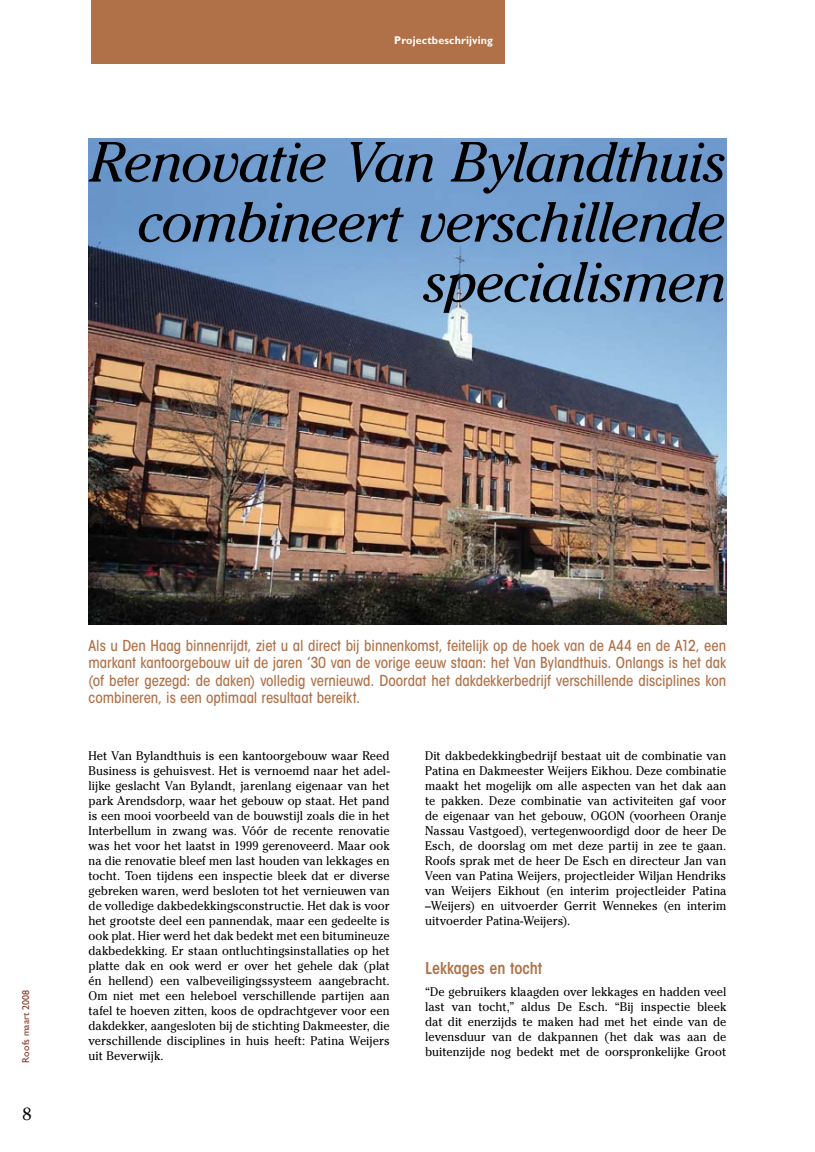
<style>
.page{position:relative;width:815px;height:1152px;background:#fff}
.page>*{position:absolute;margin:0;border:0;box-sizing:border-box;transform-origin:0 0}
.t1{font:italic 56.25px/60px "Cheltenham Std";letter-spacing:-.03em;color:#000;text-align:right}
.t2{font:600 condensed 16.25px "ITC Avant Garde Std";color:#b07148}
.t3{font:500 condensed 15px/17.5px "ITC Avant Garde Std";letter-spacing:-.005em;color:#b07148;text-align:justify}
.t4{font:12.5px/15px "Cheltenham Std";letter-spacing:.005em;color:#000;text-align:justify;scale:.95 1}
.t5{font:700 11.25px "Gill Sans Std";letter-spacing:.015em;color:#fff;scale:.95 1}
.t6{font:10px "Gill Sans Std";color:#803a30}
</style>
<div class="page">
<div style="left:91px;top:0;width:414px;height:64px;background:#b07148"></div>
<img style="left:89px;top:138px;width:637px;height:486px">
<p class="t5" style="left:394px;top:34px;width:105px">Projectbeschrijving</p>
<h1 class="t1" style="left:90px;top:132px;width:638px">Renovatie Van Bylandthuis combineert verschillende specialismen</h1>
<p class="t6" style="left:20px;top:1062px;width:74px;rotate:-90deg">Roofs maart 2008</p>
<p class="t3" style="left:89px;top:636px;width:639px">Als u Den Haag binnenrijdt, ziet u al direct bij binnenkomst, feitelijk op de hoek van de A44 en de A12, een markant kantoorgebouw uit de jaren ’30 van de vorige eeuw staan: het Van Bylandthuis. Onlangs is het dak (of beter gezegd: de daken) volledig vernieuwd. Doordat het dakdekkerbedrijf verschillende disciplines kon combineren, is een optimaal resultaat bereikt.</p>
<p class="t4" style="left:89px;top:748px;width:319px">Het Van Bylandthuis is een kantoorgebouw waar Reed Business is gehuisvest. Het is vernoemd naar het adel&shy;lijke geslacht Van Bylandt, jarenlang eigenaar van het park Arendsdorp, waar het gebouw op staat. Het pand is een mooi voorbeeld van de bouwstijl zoals die in het Interbellum in zwang was. Vóór de recente renovatie was het voor het laatst in 1999 gerenoveerd. Maar ook na die renovatie bleef men last houden van lekkages en tocht. Toen tijdens een inspectie bleek dat er diverse gebreken waren, werd besloten tot het vernieuwen van de volledige dakbedekkingsconstructie. Het dak is voor het grootste deel een pannendak, maar een gedeelte is ook plat. Hier werd het dak bedekt met een bitumineuze dakbedekking. Er staan ontluchtingsinstallaties op het platte dak en ook werd er over het gehele dak (plat én hellend) een valbeveiligingssysteem aangebracht.<br>Om niet met een heleboel verschillende partijen aan tafel te hoeven zitten, koos de opdrachtgever voor een dakdekker, aangesloten bij de stichting Dakmeester, die verschillende disciplines in huis heeft: Patina Weijers uit Beverwijk.</p>
<p class="t4" style="left:425px;top:748px;width:319px">Dit dakbedekkingbedrijf bestaat uit de combinatie van Patina en Dakmeester Weijers Eikhou. Deze combinatie maakt het mogelijk om alle aspecten van het dak aan te pakken. Deze combinatie van activiteiten gaf voor de eigenaar van het gebouw, OGON (voorheen Oranje Nassau Vastgoed), vertegenwoordigd door de heer De Esch, de doorslag om met deze partij in zee te gaan.<br>Roofs sprak met de heer De Esch en directeur Jan van Veen van Patina Weijers, projectleider Wiljan Hendriks van Weijers Eikhout (en interim projectleider Patina –Weijers) en uitvoerder Gerrit Wennekes (en interim uitvoerder Patina-Weijers).</p>
<h2 class="t2" style="left:425px;top:958px;width:118px">Lekkages en tocht</h2>
<p class="t4" style="left:425px;top:984px;width:319px">“De gebruikers klaagden over lekkages en hadden veel last van tocht,” aldus De Esch. “Bij inspectie bleek dat dit enerzijds te maken had met het einde van de levensduur van de dakpannen (het dak was aan de buitenzijde nog bedekt met de oorspronkelijke Groot</p>
</div>
